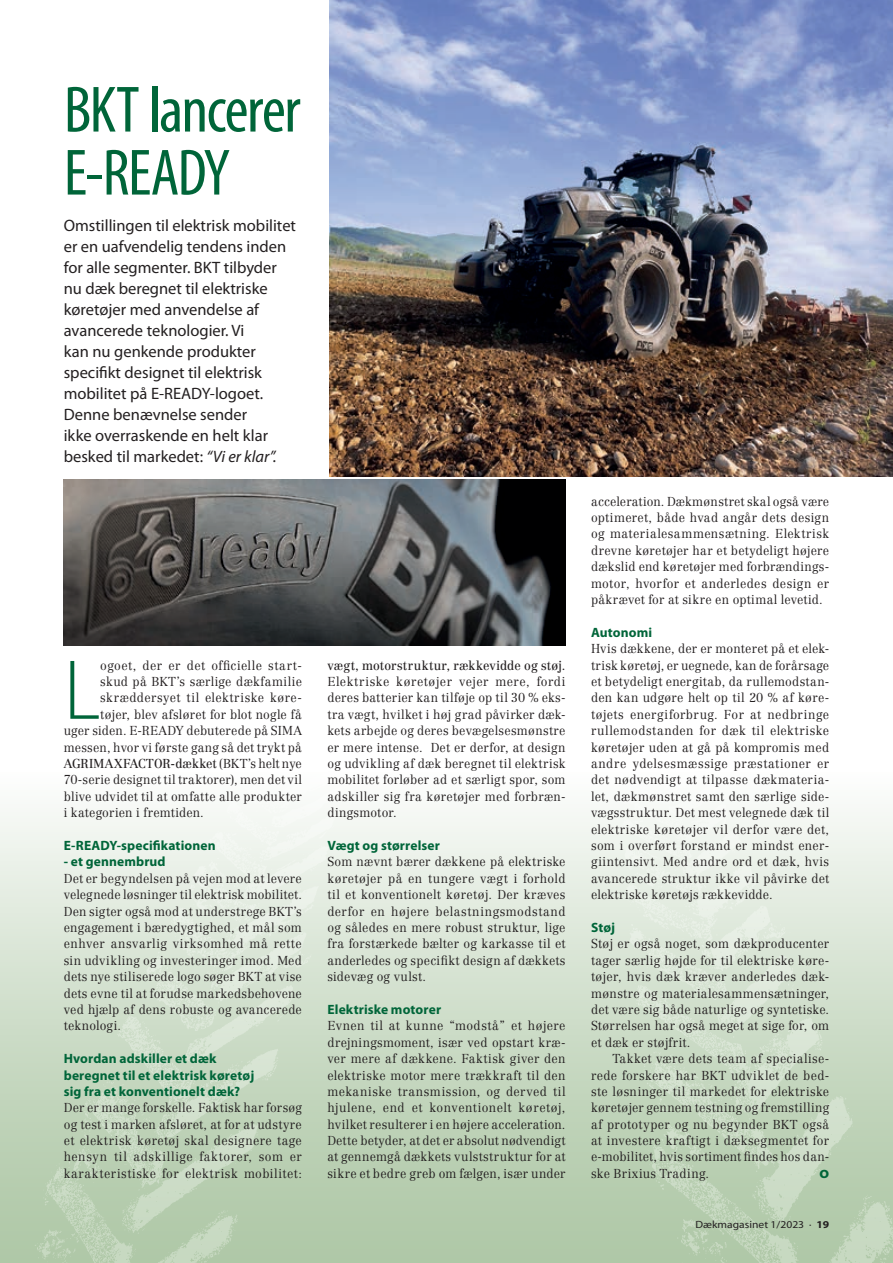
<style>
.page{position:relative;width:893px;height:1263px;background:#fff}
.page>*{position:absolute;margin:0;border:0;box-sizing:border-box;transform-origin:0 0}
.Brød-2_Centennial_UN{font:300 85.65px "Myriad Pro";color:#006539;scale:.95 1}
.Rubrik_42_42_Myriad{font:condensed 66px/63px "Myriad Pro";letter-spacing:-.025em;color:#006539}
.UR_11_14_Myriad_Pro{font:16.5px/21px "Myriad Pro";color:#231f20}
.MR_9_10_Myriad_Pro_B{font:700 13.5px/16.4px "Myriad Pro";letter-spacing:.01em;color:#006539}
.Brød-2_Centennial_8{font:300 12.75px/16.4px "Centennial LT Std";letter-spacing:.025em;color:#231f20;text-align:justify;scale:.95 1}
.Brød-1_Centennial_8{font:300 12.75px/16.4px "Centennial LT Std";letter-spacing:.015em;color:#231f20;text-align:justify;scale:.95 1}
.Brød-2_Centennial_UN-2{font:300 12.75px "Centennial LT Std";letter-spacing:.025em;color:#231f20;scale:.95 1}
.Brød-2_Centennial_UN-3{font:12.75px "Centennial LT Std";color:#231f20;scale:.95 1}
.Brød-2_Centennial_UN-4{font:300 12.75px "Centennial LT Std";letter-spacing:.045em;color:#231f20;scale:.95 1}
.Brød-1_Centennial_8-2{font:900 semi-expanded 12px "Myriad Pro";color:#006539}
.t1{font:10.5px "Myriad Pro";color:#231f20;scale:1.1 1}
.s1{font-style:italic}
.s2{font-weight:300}
.s3{font-weight:400}
.s4{font-weight:700}
</style>
<div class="page">
<img style="left:0;top:812px;width:893px;height:451px">
<img style="left:330px;top:0;width:563px;height:477px">
<img style="left:64px;top:480px;width:502px;height:166px">
<p class="Rubrik_42_42_Myriad" style="left:64px;top:77px;width:238px">BKT lancerer<br>E-READY</p>
<p class="UR_11_14_Myriad_Pro" style="left:64px;top:215px;width:234px">Omstillingen til elektrisk mobilitet er en uafvendelig tendens inden for alle segmenter. BKT tilbyder nu dæk beregnet til elektriske køretøjer med anvendelse af avancerede teknologier. Vi<br>kan nu genkende produkter specifikt designet til elektrisk mobilitet på E-READY-logoet.<br>Denne benævnelse sender<br>ikke overraskende en helt klar besked til markedet: <span class="s1">“Vi er klar”.</span></p>
<p class="Brød-2_Centennial_UN" style="left:64px;top:639px;width:40px">L</p>
<p class="Brød-2_Centennial_UN-2" style="left:100px;top:657px;width:214px">ogoet, der er det officielle start-</p>
<p class="Brød-2_Centennial_UN-2" style="left:100px;top:674px;width:214px">skud på BKT’s særlige dækfamilie</p>
<p class="Brød-2_Centennial_UN-4" style="left:100px;top:690px;width:214px">skræddersyet til elektriske køre-</p>
<p class="Brød-2_Centennial_UN-2" style="left:100px;top:707px;width:214px">tøjer, blev afsløret for blot nogle få</p>
<p class="Brød-2_Centennial_UN-2" style="left:64px;top:723px;width:252px">uger siden. E-READY debuterede på SIMA</p>
<p class="Brød-2_Centennial_UN-2" style="left:64px;top:739px;width:252px">messen, hvor vi første gang så det trykt på</p>
<p class="Brød-2_Centennial_UN-3" style="left:64px;top:756px;width:252px">AGRIMAXFACTOR-dækket <span class="s2">(BKT’s helt nye</span></p>
<p class="Brød-2_Centennial_UN-2" style="left:64px;top:772px;width:252px">70-serie designet til traktorer), men det vil</p>
<p class="Brød-2_Centennial_UN-2" style="left:64px;top:789px;width:252px">blive udvidet til at omfatte alle produkter</p>
<p class="Brød-2_Centennial_UN-2" style="left:64px;top:805px;width:149px">i kategorien i fremtiden.</p>
<p class="MR_9_10_Myriad_Pro_B" style="left:64px;top:837px;width:153px">E-READY-specifikationen</p>
<p class="MR_9_10_Myriad_Pro_B" style="left:64px;top:853px;width:103px">- et gennembrud</p>
<p class="Brød-2_Centennial_8" style="left:64px;top:870px;width:252px">Det er begyndelsen på vejen mod at levere velegnede løsninger til elektrisk mobilitet.<br>Den sigter også mod at understrege BKT’s engagement i bæredygtighed, et mål som enhver ansvarlig virksomhed må rette sin udvikling og investeringer imod. Med dets nye stiliserede logo søger BKT at vise dets evne til at forudse markedsbehovene ved hjælp af dens robuste og avancerede teknologi.</p>
<p class="MR_9_10_Myriad_Pro_B" style="left:64px;top:1050px;width:192px">Hvordan adskiller et dæk beregnet til et elektrisk køretøj sig fra et konventionelt dæk?</p>
<p class="Brød-2_Centennial_8" style="left:64px;top:1100px;width:252px">Der er mange forskelle. Faktisk har forsøg og test i marken afsløret, at for at udstyre et elektrisk køretøj skal designere tage hensyn til adskillige faktorer, som er karakteristiske for elektrisk mobilitet:</p>
<p class="Brød-2_Centennial_8" style="left:327px;top:657px;width:252px"><span class="s3">vægt, motorstruktur, rækkevidde og støj.<br></span>Elektriske køretøjer vejer mere, fordi deres batterier kan tilføje op til 30 % eks&shy;tra vægt, hvilket i høj grad påvirker dæk&shy;kets arbejde og deres bevægelsesmønstre er mere intense. Det er derfor, at design og udvikling af dæk beregnet til elektrisk mobilitet forløber ad et særligt spor, som adskiller sig fra køretøjer med forbræn&shy;dingsmotor.</p>
<p class="MR_9_10_Myriad_Pro_B" style="left:327px;top:837px;width:114px">Vægt og størrelser</p>
<p class="Brød-2_Centennial_8" style="left:327px;top:854px;width:252px">Som nævnt bærer dækkene på elektriske køretøjer på en tungere vægt i forhold til et konventionelt køretøj. Der kræves derfor en højere belastningsmodstand og således en mere robust struktur, lige fra forstærkede bælter og karkasse til et anderledes og specifikt design af dækkets sidevæg og vulst.</p>
<p class="MR_9_10_Myriad_Pro_B" style="left:327px;top:1001px;width:115px">Elektriske motorer</p>
<p class="Brød-2_Centennial_8" style="left:327px;top:1018px;width:252px">Evnen til at kunne “modstå” et højere drejningsmoment, især ved opstart kræ&shy;ver mere af dækkene. Faktisk giver den elektriske motor mere trækkraft til den mekaniske transmission, og derved til hjulene, end et konventionelt køretøj, hvilket resulterer i en højere acceleration.<br>Dette betyder, at det er absolut nødvendigt at gennemgå dækkets vulststruktur for at sikre et bedre greb om fælgen, især under</p>
<p class="Brød-2_Centennial_8" style="left:591px;top:493px;width:252px">acceleration. Dækmønstret skal også være optimeret, både hvad angår dets design og materialesammensætning. Elektrisk drevne køretøjer har et betydeligt højere dækslid end køretøjer med forbrændings&shy;motor, hvorfor et anderledes design er påkrævet for at sikre en optimal levetid.</p>
<p class="MR_9_10_Myriad_Pro_B" style="left:591px;top:624px;width:63px">Autonomi</p>
<p class="Brød-2_Centennial_8" style="left:591px;top:640px;width:252px">Hvis dækkene, der er monteret på et elek&shy;trisk køretøj, er uegnede, kan de forårsage et betydeligt energitab, da rullemodstan&shy;den kan udgøre helt op til 20 % af køre&shy;tøjets energiforbrug. For at nedbringe rullemodstanden for dæk til elektriske køretøjer uden at gå på kompromis med andre ydelsesmæssige præstationer er det nødvendigt at tilpasse dækmateria&shy;let, dækmønstret samt den særlige side&shy;vægsstruktur. Det mest velegnede dæk til elektriske køretøjer vil derfor være det, som i overført forstand er mindst ener&shy;giintensivt. Med andre ord et dæk, hvis avancerede struktur ikke vil påvirke det elektriske køretøjs rækkevidde.</p>
<p class="MR_9_10_Myriad_Pro_B" style="left:591px;top:919px;width:25px">Støj</p>
<p class="Brød-2_Centennial_8" style="left:591px;top:936px;width:252px">Støj er også noget, som dækproducenter tager særlig højde for til elektriske køre&shy;tøjer, hvis dæk kræver anderledes dæk&shy;mønstre og materialesammensætninger, det være sig både naturlige og syntetiske.<br>Størrelsen har også meget at sige for, om et dæk er støjfrit.</p>
<p class="Brød-1_Centennial_8" style="left:591px;top:1050px;width:252px;text-indent:21px">Takket være dets team af specialise&shy;rede forskere har BKT udviklet de bed&shy;ste løsninger til markedet for elektriske køretøjer gennem testning og fremstilling af prototyper og nu begynder BKT også at investere kraftigt i dæksegmentet for e-mobilitet, hvis sortiment findes hos dan&shy;ske Brixius Trading.</p>
<p class="Brød-1_Centennial_8-2" style="left:819px;top:1166px;width:11px">O</p>
<p class="t1" style="left:695px;top:1218px;width:123px">Dækmagasinet 1/2023 · <span class="s4">19</span></p>
</div>
